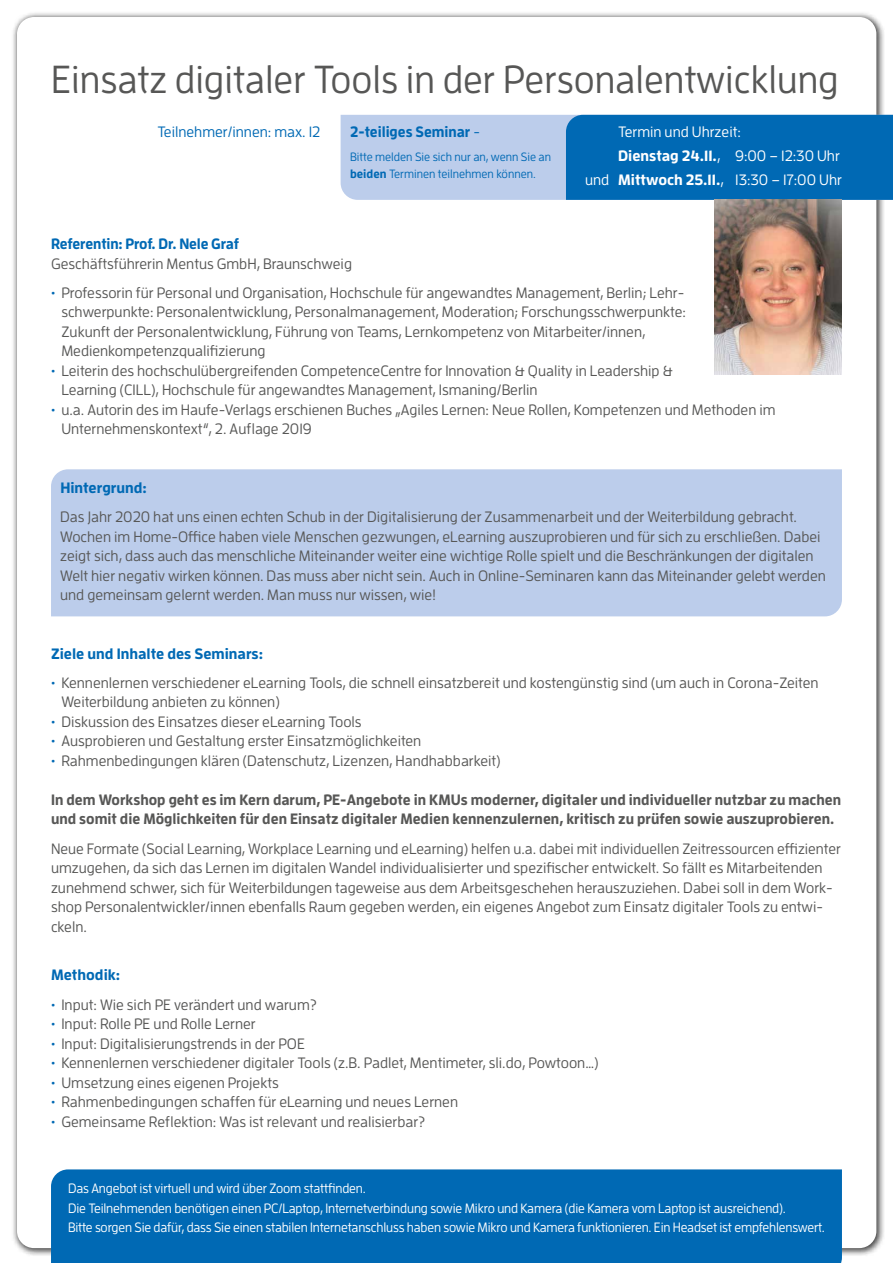
<style>
.page{position:relative;width:893px;height:1263px;background:#fff}
.page>*{position:absolute;margin:0;border:0;box-sizing:border-box;transform-origin:0 0}
.t1{font:500 39px "Enzo OT";color:#575756}
.t2{font:500 15px/19.5px "Enzo OT";color:#575756}
.t3{font:700 15px/19.5px "Enzo OT";color:#575756}
.t4{font:500 15px "Enzo OT";color:#fff}
.t5{font:700 15px "Enzo OT";color:#0069b4}
.t6{font:700 15px "Enzo OT";color:#0069b4;scale:.96 1}
.t7{font:700 15px "Enzo OT";color:#fff}
.t8{font:500 15px "Enzo OT";color:#0069b4}
.t9{font:500 13.5px/19.5px "Enzo OT";letter-spacing:-.01em;color:#fff}
.t10{font:500 12px/16.5px "Enzo OT";color:#0069b4}
.s1{font-weight:500}
.s2{font-weight:700}
.s3{color:#0069b4}
</style>
<div class="page">
<div style="left:11px;top:11px;width:874px;height:1245px;background:#000;opacity:.75"></div>
<div style="left:17px;top:17px;width:859px;height:1231px;background:#fff;border-radius:17px"></div>
<div style="left:51px;top:469px;width:791px;height:147px;background:#bccdeb"></div>
<div style="left:51px;top:1169px;width:791px;height:94px;background:#0069b4"></div>
<div style="left:341px;top:115px;width:225px;height:85px;background:#bccdeb"></div>
<div style="left:566px;top:115px;width:327px;height:85px;background:#0069b4"></div>
<img style="left:714px;top:200px;width:128px;height:174px">
<h1 class="t1" style="left:51px;top:57px;width:789px">Einsatz digitaler Tools in der Personalentwicklung</h1>
<p class="t8" style="left:157px;top:123px;width:165px">Teilnehmer/innen: max. 12</p>
<p class="t6" style="left:350px;top:123px;width:137px">2-teiliges Seminar <span class="s1">-</span></p>
<p class="t10" style="left:350px;top:149px;width:202px">Bitte melden Sie sich nur an, wenn Sie an <span class="s2">beiden</span> Terminen teilnehmen können.</p>
<p class="t4" style="left:618px;top:123px;width:124px">Termin und Uhrzeit:</p>
<p class="t7" style="left:618px;top:147px;width:223px">Dienstag 24.11.<span class="s1">, 9:00 – 12:30 Uhr</span></p>
<p class="t4" style="left:585px;top:171px;width:258px">und <span class="s2">Mittwoch 25.11.</span>, 13:30 – 17:00 Uhr</p>
<p class="t6" style="left:51px;top:234px;width:197px">Referentin: Prof. Dr. Nele Graf</p>
<p class="t2" style="left:51px;top:253px;width:303px">Geschäftsführerin Mentus GmbH, Braunschweig</p>
<p class="t2" style="left:61px;top:283px;width:626px;text-indent:-10px"><span class="s3">•</span> Professorin für Personal und Organisation, Hochschule für angewandtes Management, Berlin; Lehr&shy;schwerpunkte: Personalentwicklung, Personalmanagement, Moderation; Forschungsschwerpunkte:<br>Zukunft der Personalentwicklung, Führung von Teams, Lernkompetenz von Mitarbeiter/innen, Medienkompetenzqualifizierung</p>
<p class="t2" style="left:61px;top:361px;width:613px;text-indent:-10px"><span class="s3">•</span> Leiterin des hochschulübergreifenden CompetenceCentre for Innovation &amp; Quality in Leadership &amp;<br>Learning (CILL), Hochschule für angewandtes Management, Ismaning/Berlin</p>
<p class="t2" style="left:61px;top:400px;width:716px;text-indent:-10px"><span class="s3">•</span> u.a. Autorin des im Haufe-Verlags erschienen Buches „Agiles Lernen: Neue Rollen, Kompetenzen und Methoden im<br>Unternehmenskontext“, 2. Auflage 2019</p>
<p class="t5" style="left:60px;top:478px;width:88px">Hintergrund:</p>
<p class="t2" style="left:60px;top:507px;width:767px">Das Jahr 2020 hat uns einen echten Schub in der Digitalisierung der Zusammenarbeit und der Weiterbildung gebracht.<br>Wochen im Home-Office haben viele Menschen gezwungen, eLearning auszuprobieren und für sich zu erschließen. Dabei zeigt sich, dass auch das menschliche Miteinander weiter eine wichtige Rolle spielt und die Beschränkungen der digitalen Welt hier negativ wirken können. Das muss aber nicht sein. Auch in Online-Seminaren kann das Miteinander gelebt werden und gemeinsam gelernt werden. Man muss nur wissen, wie!</p>
<p class="t5" style="left:51px;top:644px;width:214px">Ziele und Inhalte des Seminars:</p>
<p class="t2" style="left:61px;top:673px;width:759px;text-indent:-10px"><span class="s3">•</span> Kennenlernen verschiedener eLearning Tools, die schnell einsatzbereit und kostengünstig sind (um auch in Corona-Zeiten<br>Weiterbildung anbieten zu können)</p>
<p class="t2" style="left:51px;top:712px;width:312px"><span class="s3">•</span> Diskussion des Einsatzes dieser eLearning Tools</p>
<p class="t2" style="left:51px;top:731px;width:372px"><span class="s3">•</span> Ausprobieren und Gestaltung erster Einsatzmöglichkeiten</p>
<p class="t2" style="left:51px;top:751px;width:451px"><span class="s3">•</span> Rahmenbedingungen klären (Datenschutz, Lizenzen, Handhabbarkeit)</p>
<p class="t3" style="left:51px;top:789px;width:792px">In dem Workshop geht es im Kern darum, PE-Angebote in KMUs moderner, digitaler und individueller nutzbar zu machen und somit die Möglichkeiten für den Einsatz digitaler Medien kennenzulernen, kritisch zu prüfen sowie auszuprobieren.</p>
<p class="t2" style="left:51px;top:838px;width:791px">Neue Formate (Social Learning, Workplace Learning und eLearning) helfen u.a. dabei mit individuellen Zeitressourcen effizienter umzugehen, da sich das Lernen im digitalen Wandel individualisierter und spezifischer entwickelt. So fällt es Mitarbeitenden zunehmend schwer, sich für Weiterbildungen tageweise aus dem Arbeitsgeschehen herauszuziehen. Dabei soll in dem Work&shy;shop Personalentwickler/innen ebenfalls Raum gegeben werden, ein eigenes Angebot zum Einsatz digitaler Tools zu entwi&shy;ckeln.</p>
<p class="t5" style="left:51px;top:966px;width:71px">Methodik:</p>
<p class="t2" style="left:51px;top:994px;width:267px"><span class="s3">•</span> Input: Wie sich PE verändert und warum?</p>
<p class="t2" style="left:51px;top:1014px;width:206px"><span class="s3">•</span> Input: Rolle PE und Rolle Lerner</p>
<p class="t2" style="left:51px;top:1033px;width:255px"><span class="s3">•</span> Input: Digitalisierungstrends in der POE</p>
<p class="t2" style="left:51px;top:1053px;width:549px"><span class="s3">•</span> Kennenlernen verschiedener digitaler Tools (z.B. Padlet, Mentimeter, sli.do, Powtoon…)</p>
<p class="t2" style="left:51px;top:1072px;width:229px"><span class="s3">•</span> Umsetzung eines eigenen Projekts</p>
<p class="t2" style="left:51px;top:1092px;width:409px"><span class="s3">•</span> Rahmenbedingungen schaffen für eLearning und neues Lernen</p>
<p class="t2" style="left:51px;top:1111px;width:376px"><span class="s3">•</span> Gemeinsame Reflektion: Was ist relevant und realisierbar?</p>
<p class="t9" style="left:68px;top:1179px;width:758px">Das Angebot ist virtuell und wird über Zoom stattfinden.<br>Die Teilnehmenden benötigen einen PC/Laptop, Internetverbindung sowie Mikro und Kamera (die Kamera vom Laptop ist ausreichend).<br>Bitte sorgen Sie dafür, dass Sie einen stabilen Internetanschluss haben sowie Mikro und Kamera funktionieren. Ein Headset ist empfehlenswert.</p>
</div>
